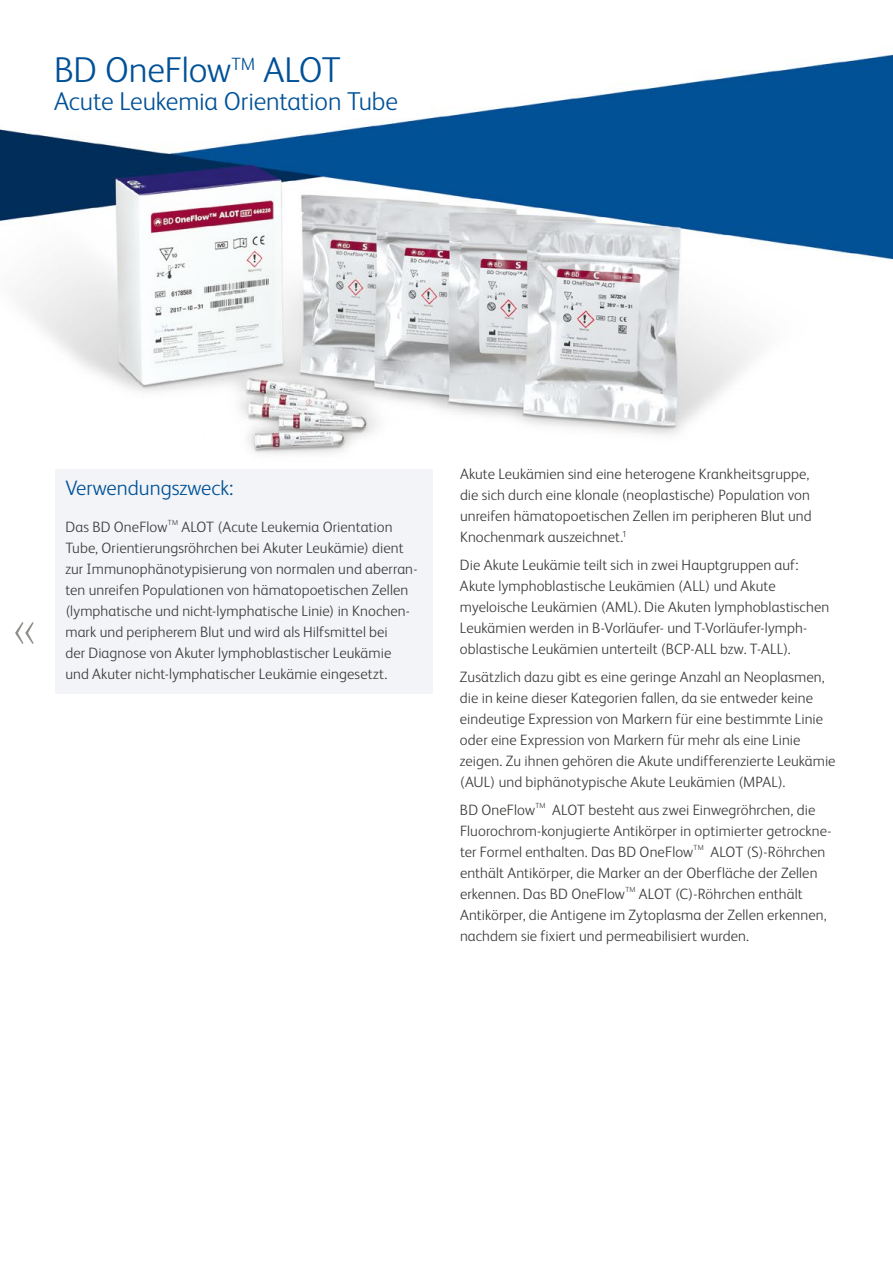
<style>
.page{position:relative;width:893px;height:1263px;background:#fff}
.page>*{position:absolute;margin:0;border:0;box-sizing:border-box;transform-origin:0 0}
.t1{font:300 36px "FS Albert Pro";letter-spacing:-.005em;color:#005197}
.t2{font:300 25.8px "FS Albert Pro";letter-spacing:-.005em;color:#005197}
.t3{font:300 21px "FS Albert Pro";color:#005197}
.t4{font:300 15px/21px "FS Albert Pro";letter-spacing:.005em;color:#3c3c3b}
</style>
<div class="page">
<img style="left:0;top:54px;width:893px;height:640px">
<div style="left:55px;top:468px;width:377px;height:225px;background:#f2f4f7"></div>
<svg style="left:15px;top:622px;width:19px;height:22px"></svg>
<h1 class="t1" style="left:54px;top:45px;width:288px">BD OneFlow<sup>TM</sup> ALOT</h1>
<h2 class="t2" style="left:54px;top:83px;width:346px">Acute Leukemia Orientation Tube</h2>
<h3 class="t3" style="left:65px;top:474px;width:169px">Verwendungszweck:</h3>
<p class="t4" style="left:65px;top:515px;width:354px">Das BD OneFlow<sup>TM</sup> ALOT (Acute Leukemia Orientation Tube, Orientierungsröhrchen bei Akuter Leukämie) dient zur Immunophänotypisierung von normalen und aberran&shy;ten unreifen Populationen von hämatopoetischen Zellen (lymphatische und nicht-lymphatische Linie) in Knochen&shy;mark und peripherem Blut und wird als Hilfsmittel bei<br>der Diagnose von Akuter lymphoblastischer Leukämie und Akuter nicht-lymphatischer Leukämie eingesetzt.</p>
<p class="t4" style="left:460px;top:463px;width:353px">Akute Leukämien sind eine heterogene Krankheitsgruppe, die sich durch eine klonale (neoplastische) Population von unreifen hämatopoetischen Zellen im peripheren Blut und Knochenmark auszeichnet.<sup>1</sup></p>
<p class="t4" style="left:460px;top:553px;width:371px">Die Akute Leukämie teilt sich in zwei Hauptgruppen auf:<br>Akute lymphoblastische Leukämien (ALL) und Akute myeloische Leukämien (AML). Die Akuten lymphoblastischen Leukämien werden in B-Vorläufer- und T-Vorläufer-lymph&shy;oblastische Leukämien unterteilt (BCP-ALL bzw. T-ALL).</p>
<p class="t4" style="left:460px;top:665px;width:377px">Zusätzlich dazu gibt es eine geringe Anzahl an Neoplasmen, die in keine dieser Kategorien fallen, da sie entweder keine eindeutige Expression von Markern für eine bestimmte Linie oder eine Expression von Markern für mehr als eine Linie zeigen. Zu ihnen gehören die Akute undifferenzierte Leukämie (AUL) und biphänotypische Akute Leukämien (MPAL).</p>
<p class="t4" style="left:460px;top:798px;width:373px">BD OneFlow<sup>TM</sup> ALOT besteht aus zwei Einwegröhrchen, die Fluorochrom-konjugierte Antikörper in optimierter getrockne&shy;ter Formel enthalten. Das BD OneFlow<sup>TM</sup> ALOT (S)-Röhrchen enthält Antikörper, die Marker an der Oberfläche der Zellen erkennen. Das BD OneFlow<sup>TM</sup> ALOT (C)-Röhrchen enthält Antikörper, die Antigene im Zytoplasma der Zellen erkennen, nachdem sie fixiert und permeabilisiert wurden.</p>
</div>
